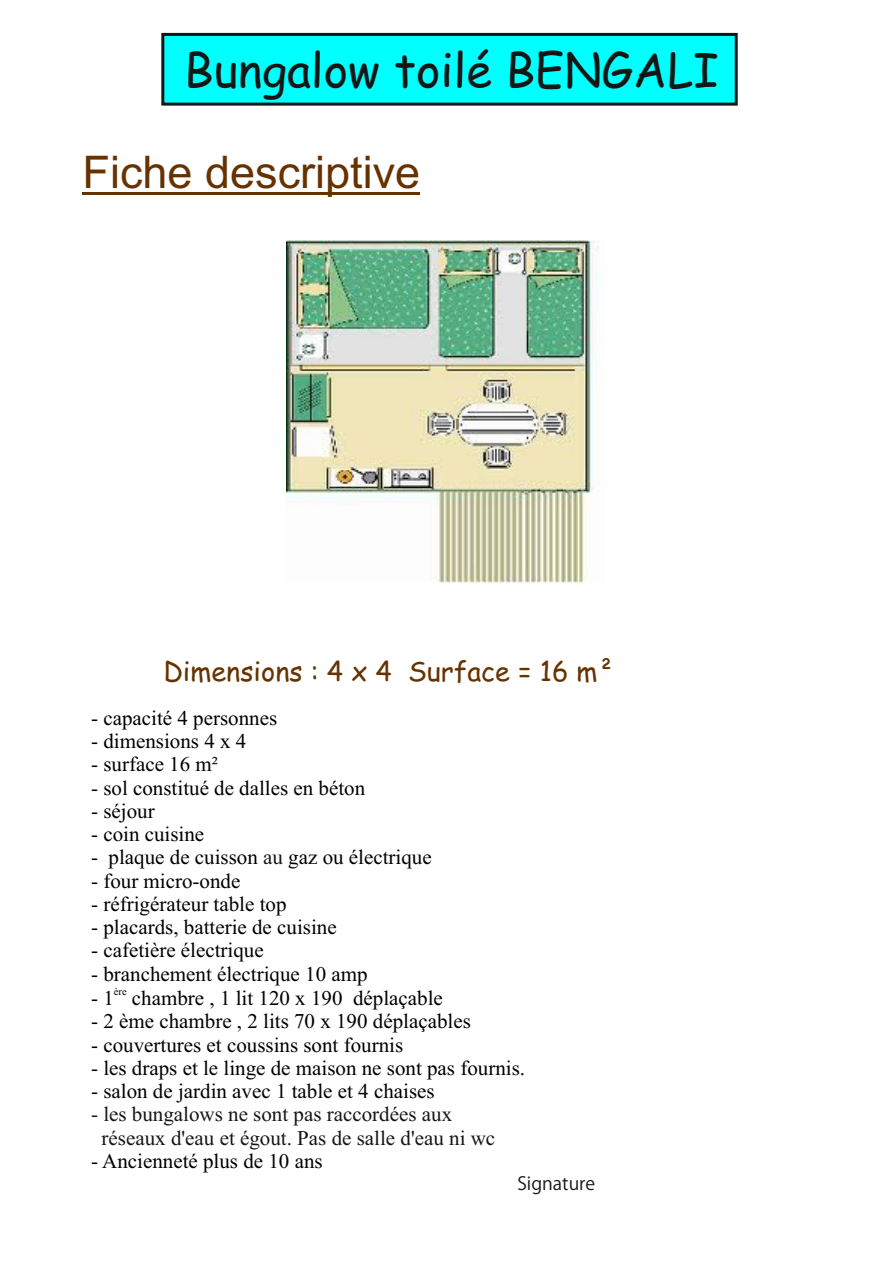
<style>
.page{position:relative;width:893px;height:1263px;background:#fff}
.page>*{position:absolute;margin:0;border:0;box-sizing:border-box;transform-origin:0 0}
.t1{font:46.65px "Comic Sans MS";color:#151616}
.t2{font:45px "Arial";color:#630}
.t3{font:27px "Comic Sans MS";color:#630}
.t4{font:21px "Times New Roman";color:#000}
.t5{font:21px/23.2px "Times New Roman";color:#151616}
.t6{font:18px "Koz Go Pro";color:#151616}
.t7{font:10.5px "Times New Roman";color:#000}
.s1{color:#151616}
</style>
<div class="page">
<svg style="left:161px;top:32px;width:577px;height:74px;background:#06e9e9"></svg>
<hr style="left:83px;top:192px;width:337px;height:2px;background:#630">
<img style="left:286px;top:241px;width:313px;height:342px">
<h1 class="t1" style="left:184px;top:49px;width:536px">Bungalow toilé BENGALI</h1>
<h2 class="t2" style="left:83px;top:155px;width:339px">Fiche descriptive</h2>
<p class="t3" style="left:163px;top:660px;width:453px">Dimensions : 4 x 4 Surface = 16 m²</p>
<p class="t4" style="left:91px;top:710px;width:188px">- capacité 4 personnes</p>
<p class="t4" style="left:91px;top:733px;width:157px">- dimensions 4 x 4</p>
<p class="t4" style="left:91px;top:757px;width:129px">- surface 16 m²</p>
<p class="t4" style="left:91px;top:780px;width:276px">- sol constitué de dalles en béton</p>
<p class="t4" style="left:91px;top:803px;width:65px">- séjour</p>
<p class="t4" style="left:91px;top:827px;width:115px">- coin cuisine</p>
<p class="t4" style="left:91px;top:873px;width:151px">- four micro-onde</p>
<p class="t4" style="left:91px;top:896px;width:197px">- réfrigérateur table top</p>
<p class="t4" style="left:91px;top:920px;width:247px">- placards, batterie de cuisine</p>
<p class="t4" style="left:91px;top:943px;width:174px">- cafetière électrique</p>
<p class="t4" style="left:91px;top:966px;width:278px">- branchement électrique 10 amp</p>
<p class="t7" style="left:114px;top:987px;width:14px">ère</p>
<p class="t4" style="left:91px;top:850px;width:342px">- plaque de cuisson <span class="s1">au</span> gaz ou électrique</p>
<p class="t4" style="left:91px;top:990px;width:353px">- 1 chambre , 1 lit 120 x 190 déplaçable</p>
<p class="t4" style="left:91px;top:1014px;width:381px">- 2 ème chambre , 2 lits 70 x 190 déplaçables</p>
<p class="t4" style="left:91px;top:1037px;width:314px">- couvertures et coussins sont fournis</p>
<p class="t4" style="left:91px;top:1060px;width:435px">- les draps et le linge de maison ne sont pas fournis.</p>
<p class="t4" style="left:91px;top:1083px;width:345px">- salon de jardin avec 1 table et 4 chaises</p>
<p class="t5" style="left:102px;top:1105px;width:395px;text-indent:-10px">- les bungalows ne sont pas raccordées aux réseaux d'eau et égout. Pas de salle d'eau ni wc</p>
<p class="t4" style="left:91px;top:1153px;width:233px">- Ancienneté plus de 10 ans</p>
<p class="t6" style="left:517px;top:1174px;width:79px">Signature</p>
</div>
